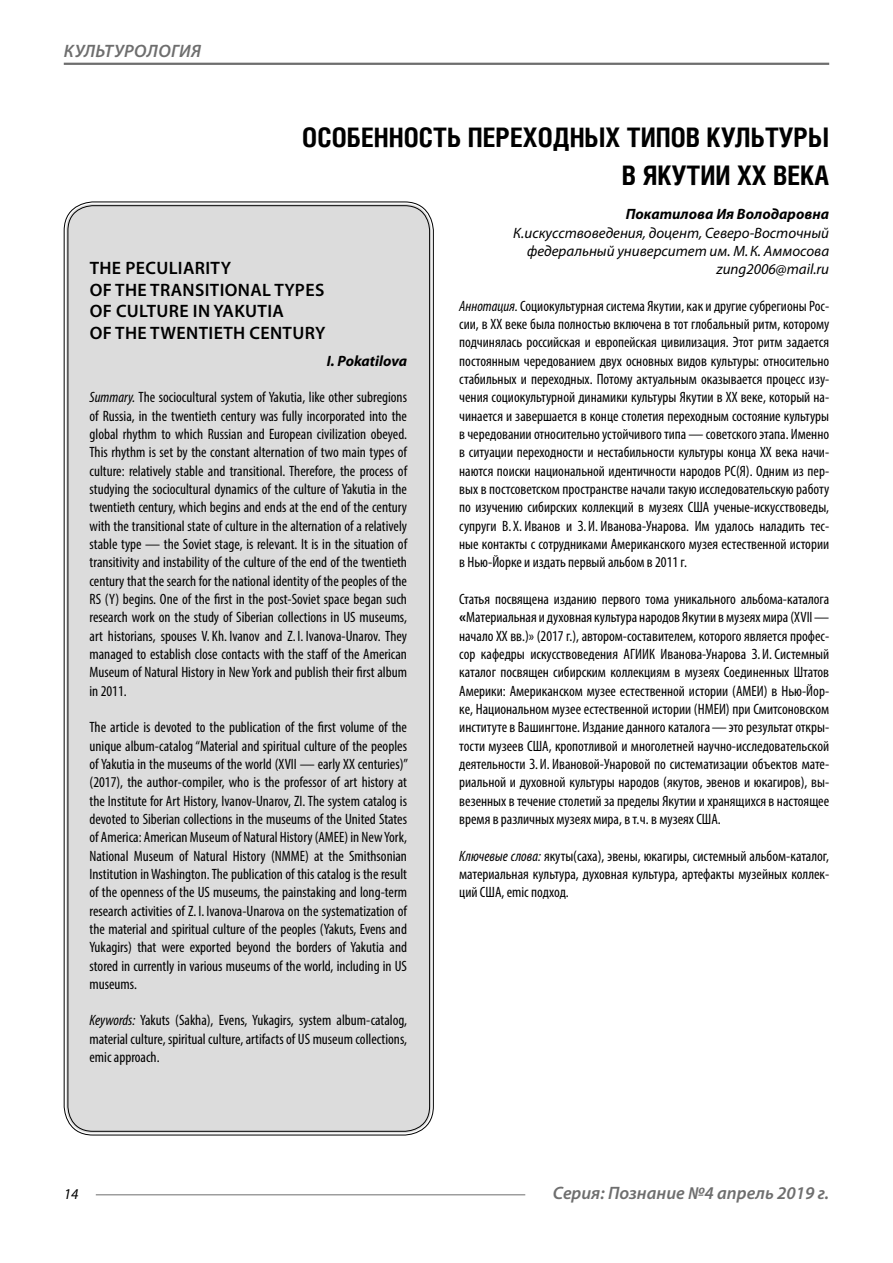
<style>
.page{position:relative;width:893px;height:1263px;background:#fff}
.page>*{position:absolute;margin:0;border:0;box-sizing:border-box;transform-origin:0 0}
.Header{font:700 27px/37.5px "Helios Cond";color:#000;text-align:right}
.Header-eng{font:600 18px/21.6px "Myriad Pro";letter-spacing:.02em;color:#000}
.t1{font:italic 600 18px "Myriad Pro";color:#6e6e6e}
.Annotation-eng{font:condensed 15px/18.3px "Myriad Pro";color:#000;text-align:justify}
.Annotation-rus{font:condensed 15px/18.3px "Myriad Pro";color:#000;text-align:justify}
.Author-doc{font:italic 15px/18.3px "Myriad Pro";color:#000;text-align:right}
.Author{font:italic 700 15px "Myriad Pro";color:#000}
.Author-email{font:italic 15px "Myriad Pro";color:#000}
.Author-eng{font:italic 700 15px "Myriad Pro";color:#000}
.s1{font-style:italic}
.s2{font-weight:700;font-stretch:normal}
</style>
<div class="page">
<div style="left:66px;top:204px;width:365px;height:929px;background:#dcdcdc;border-radius:27px"></div>
<hr style="left:64px;top:63px;width:765px;height:2px;background:#6e6e6e">
<hr style="left:96px;top:1194px;width:429px;height:1px;background:#6e6e6e">
<p class="t1" style="left:64px;top:39px;width:73px">Культурология</p>
<p class="Header" style="left:302px;top:118px;width:528px">ОСОБЕННОСТЬ ПЕРЕХОДНЫХ ТИПОВ КУЛЬТУРЫ<br>В ЯКУТИИ ХХ ВЕКА</p>
<p class="Author" style="left:626px;top:204px;width:205px">Покатилова Ия Володаровна</p>
<p class="Author-doc" style="left:513px;top:223px;width:317px">К.искусствоведения, доцент, Северо-Восточный федеральный университет им. М.К. Аммосова</p>
<p class="Author-email" style="left:716px;top:260px;width:114px">zung2006@mail.ru</p>
<p class="Annotation-rus" style="left:459px;top:296px;width:371px"><span class="s1">Аннотация.</span> Социокультурная система Якутии, как и другие субрегионы Рос&shy;сии, в ХХ веке была полностью включена в тот глобальный ритм, которому подчинялась российская и европейская цивилизация. Этот ритм задается постоянным чередованием двух основных видов культуры: относительно стабильных и переходных. Потому актуальным оказывается процесс изу&shy;чения социокультурной динамики культуры Якутии в ХХ веке, который на&shy;чинается и завершается в конце столетия переходным состояние культуры в чередовании относительно устойчивого типа — советского этапа. Именно в ситуации переходности и нестабильности культуры конца ХХ века начи&shy;наются поиски национальной идентичности народов РС(Я). Одним из пер&shy;вых в постсоветском пространстве начали такую исследовательскую работу по изучению сибирских коллекций в музеях США ученые-искусствоведы, супруги В.Х. Иванов и З. И. Иванова-Унарова. Им удалось наладить тес&shy;ные контакты с сотрудниками Американского музея естественной истории в Нью-Йорке и издать первый альбом в 2011 г.</p>
<p class="Annotation-rus" style="left:459px;top:590px;width:371px">Статья посвящена изданию первого тома уникального альбома-каталога <span class="s2">«</span>Материальная и духовная культура народов Якутии в музеях мира (XVII— начало XX вв.)» (2017 г.), автором-составителем, которого является профес&shy;сор кафедры искусствоведения АГИИК Иванова-Унарова З. И. Системный каталог посвящен сибирским коллекциям в музеях Соединенных Штатов Америки: Американском музее естественной истории (АМЕИ) в Нью-Йор&shy;ке, Национальном музее естественной истории (НМЕИ) при Смитсоновском институте в Вашингтоне. Издание данного каталога—это результат откры&shy;тости музеев США, кропотливой и многолетней научно-исследовательской деятельности З. И. Ивановой-Унаровой по систематизации объектов мате&shy;риальной и духовной культуры народов (якутов, эвенов и юкагиров), вы&shy;везенных в течение столетий за пределы Якутии и хранящихся в настоящее время в различных музеях мира, в т.ч. в музеях США.</p>
<p class="Annotation-rus" style="left:459px;top:846px;width:371px"><span class="s1">Ключевые слова:</span> якуты(саха), эвены, юкагиры, системный альбом-каталог, материальная культура, духовная культура, артефакты музейных коллек&shy;ций США, emic подход.</p>
<p class="Header-eng" style="left:90px;top:257px;width:237px">THE PECULIARITY<br>OF THE TRANSITIONAL TYPES<br>OF CULTURE IN YAKUTIA<br>OF THE TWENTIETH CENTURY</p>
<p class="Author-eng" style="left:327px;top:351px;width:82px">I. Pokatilova</p>
<p class="Annotation-eng" style="left:90px;top:388px;width:319px"><span class="s1">Summary.</span> The sociocultural system of Yakutia, like other subregions of Russia, in the twentieth century was fully incorporated into the global rhythm to which Russian and European civilization obeyed.<br>This rhythm is set by the constant alternation of two main types of culture: relatively stable and transitional. Therefore, the process of studying the sociocultural dynamics of the culture of Yakutia in the twentieth century, which begins and ends at the end of the century with the transitional state of culture in the alternation of a relatively stable type — the Soviet stage, is relevant. It is in the situation of transitivity and instability of the culture of the end of the twentieth century that the search for the national identity of the peoples of the RS (Y) begins. One of the first in the post-Soviet space began such research work on the study of Siberian collections in US museums, art historians, spouses V. Kh. Ivanov and Z. I. Ivanova-Unarov. They managed to establish close contacts with the staff of the American Museum of Natural History in New York and publish their first album in 2011.</p>
<p class="Annotation-eng" style="left:90px;top:718px;width:320px">The article is devoted to the publication of the first volume of the unique album-catalog “Material and spiritual culture of the peoples of Yakutia in the museums of the world (XVII — early XX centuries)” (2017), the author-compiler, who is the professor of art history at the Institute for Art History, Ivanov-Unarov, ZI. The system catalog is devoted to Siberian collections in the museums of the United States of America: American Museum of Natural History (AMEE) in New York, National Museum of Natural History (NMME) at the Smithsonian Institution in Washington. The publication of this catalog is the result of the openness of the US museums, the painstaking and long-term research activities of Z. I. Ivanova-Unarova on the systematization of the material and spiritual culture of the peoples (Yakuts, Evens and Yukagirs) that were exported beyond the borders of Yakutia and stored in currently in various museums of the world, including in US museums.</p>
<p class="Annotation-eng" style="left:90px;top:1011px;width:319px"><span class="s1">Keywords:</span> Yakuts (Sakha), Evens, Yukagirs, system album-catalog, material culture, spiritual culture, artifacts of US museum collections, emic approach.</p>
<p class="Author-doc" style="left:64px;top:1185px;width:16px">14</p>
<p class="t1" style="left:553px;top:1182px;width:278px">Серия: Познание №4 апрель 2019 г.</p>
</div>
